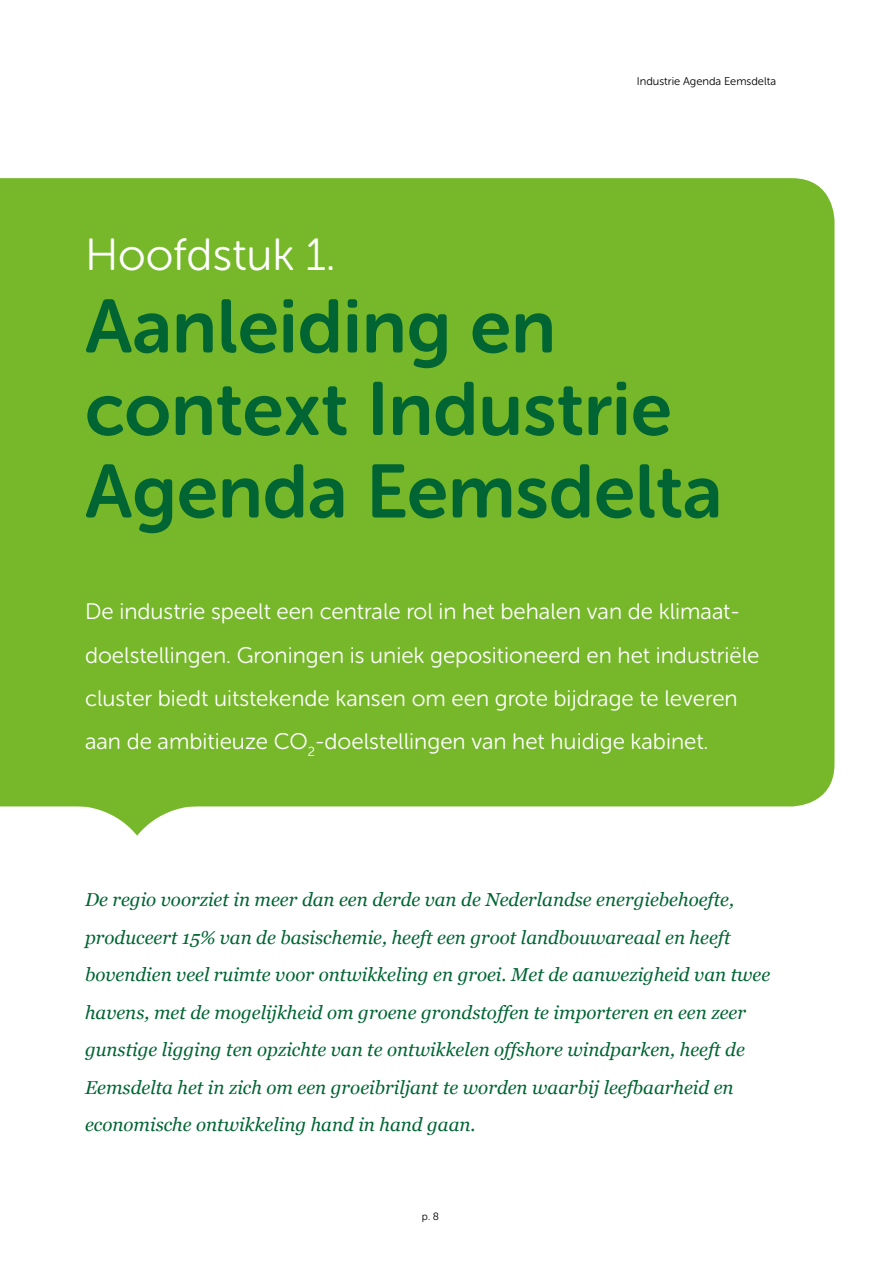
<style>
.page{position:relative;width:893px;height:1263px;background:#fff}
.page>*{position:absolute;margin:0;border:0;box-sizing:border-box;transform-origin:0 0}
.t1{font:75px/82.5px "Museo Sans Rounded 700";color:#006533}
.t2{font:45px "Museo Sans Rounded 300";color:#fff}
.t3{font:22.5px/43.2px "Museo Sans Rounded 300";color:#fff}
.t4{font:italic 18.75px/37.5px "Georgia";color:#006533}
.t5{font:11.25px "Museo Sans Rounded 300";color:#000}
.t6{font:10.5px "Museo Sans Rounded 300";color:#000}
</style>
<div class="page">
<svg style="left:22px;top:806px;width:231px;height:30px"></svg>
<div style="left:0;top:178px;width:834px;height:628px;background:#76b82a"></div>
<p class="t5" style="left:637px;top:75px;width:141px">Industrie Agenda Eemsdelta</p>
<h2 class="t2" style="left:85px;top:230px;width:252px">Hoofdstuk 1.</h2>
<h1 class="t1" style="left:85px;top:286px;width:639px">Aanleiding en context Industrie<br>Agenda Eemsdelta</h1>
<p class="t3" style="left:85px;top:590px;width:676px">De industrie speelt een centrale rol in het behalen van de klimaat&shy;doelstellingen. Groningen is uniek gepositioneerd en het industriële cluster biedt uitstekende kansen om een grote bijdrage te leveren aan de ambitieuze CO<sub>2</sub>-doelstellingen van het huidige kabinet.</p>
<p class="t4" style="left:85px;top:880px;width:687px">De regio voorziet in meer dan een derde van de Nederlandse energiebehoefte, produceert 15% van de basischemie, heeft een groot landbouwareaal en heeft bovendien veel ruimte voor ontwikkeling en groei. Met de aanwezigheid van twee havens, met de mogelijkheid om groene grondstoffen te importeren en een zeer gunstige ligging ten opzichte van te ontwikkelen offshore windparken, heeft de Eemsdelta het in zich om een groeibriljant te worden waarbij leefbaarheid en economische ontwikkeling hand in hand gaan.</p>
<p class="t6" style="left:422px;top:1210px;width:19px">p. 8</p>
</div>
